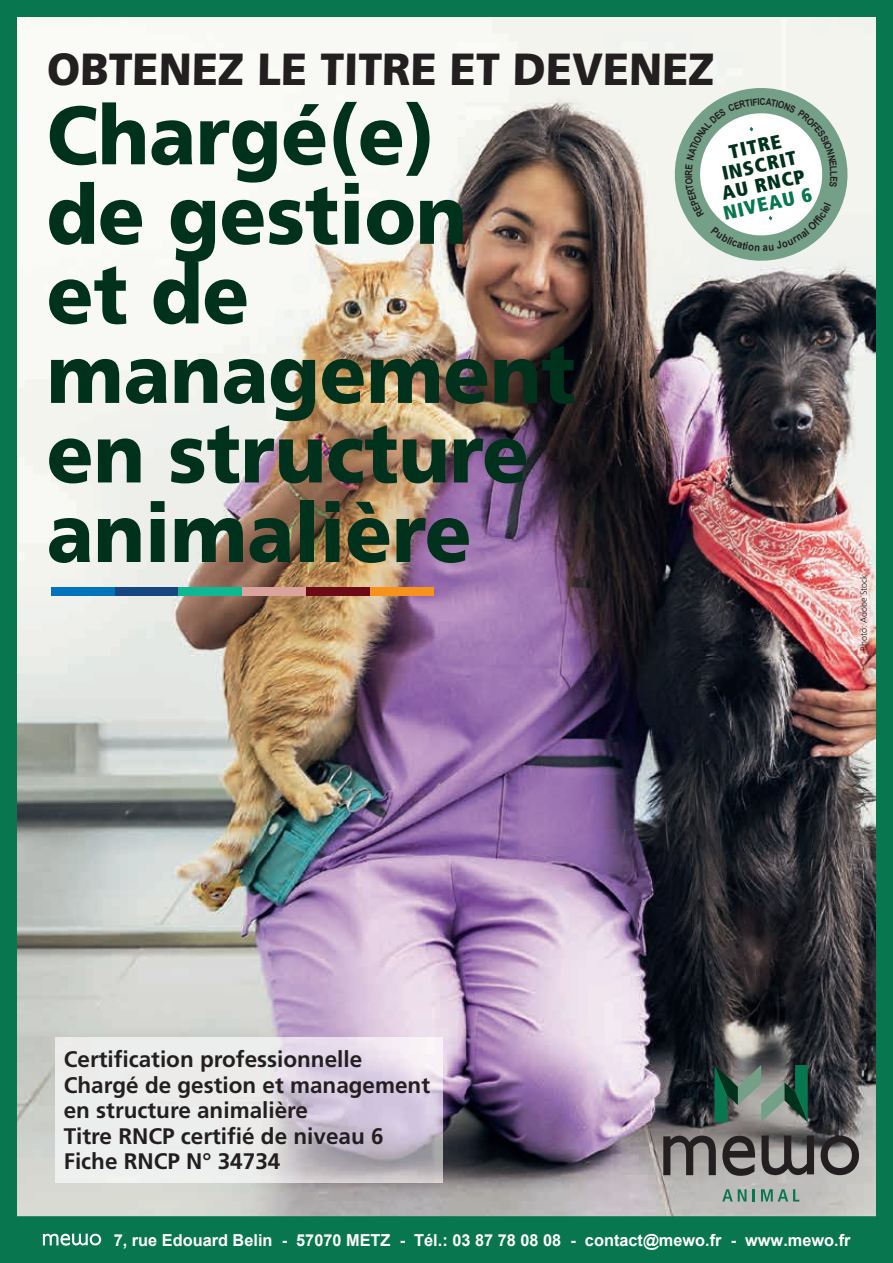
<style>
.page{position:relative;width:893px;height:1263px;background:#08764f}
.page>*{position:absolute;margin:0;border:0;box-sizing:border-box;transform-origin:0 0}
.t1{font:900 82.5px/79.5px "Frutiger LT Std";color:#00311c;scale:.93 1}
.t2{font:900 45px "Frutiger LT Std";color:#231f20;scale:.95 1}
.t3{font:700 22.5px/25.5px "Frutiger LT Std";color:#231f20}
.t4{font:900 condensed 19.5px/19.5px "Frutiger LT Std";color:#00311c;text-align:center}
.t5{font:900 condensed 19.5px "Frutiger LT Std";color:#08764f}
.t6{font:700 16.5px "Arial";color:#fff}
.t7{font:700 9.75px "Arial";color:#231f20;scale:.86 1}
.t8{font:300 9px "Frutiger LT Std";color:#231f20}
</style>
<div class="page">
<img style="left:17px;top:17px;width:859px;height:1199px">
<img style="left:55px;top:1037px;width:387px;height:145px">
<svg style="left:722px;top:1189px;width:24px;height:12px"></svg>
<svg style="left:753px;top:1189px;width:2px;height:12px"></svg>
<svg style="left:761px;top:1189px;width:38px;height:12px"></svg>
<svg style="left:663px;top:1135px;width:196px;height:41px;background:#6c6968"></svg>
<svg style="left:715px;top:1065px;width:93px;height:57px"></svg>
<svg style="left:43px;top:1234px;width:58px;height:12px"></svg>
<div style="left:51px;top:587px;width:64px;height:8px;background:#0073bc"></div>
<div style="left:115px;top:587px;width:64px;height:8px;background:#154683"></div>
<div style="left:179px;top:587px;width:63px;height:8px;background:#0fb793"></div>
<div style="left:242px;top:587px;width:64px;height:8px;background:#dba39d"></div>
<div style="left:306px;top:587px;width:64px;height:8px;background:#6d0a17"></div>
<div style="left:370px;top:587px;width:64px;height:8px;background:#f7931d"></div>
<svg style="left:667px;top:80px;width:189px;height:189px;background:#cddbd2"></svg>
<h2 class="t2" style="left:47px;top:42px;width:705px">OBTENEZ LE TITRE ET DEVENEZ</h2>
<h1 class="t1" style="left:47px;top:95px;width:570px">Chargé(e)<br>de gestion<br>et de management en structure animalière</h1>
<p class="t4" style="left:712px;top:146px;width:86px;rotate:-12deg">TITRE<br>INSCRIT<br>AU RNCP</p>
<p class="t5" style="left:721px;top:201px;width:91px;rotate:-12deg">NIVEAU 6</p>
<p class="t7" style="left:840px;top:171px;width:8px;rotate:90deg">L</p>
<p class="t8" style="left:859px;top:650px;width:78px;rotate:-90deg">Photo: Adobe Stock</p>
<p class="t3" style="left:64px;top:1047px;width:368px">Certification professionnelle<br>Chargé de gestion et management en structure animalière<br>Titre RNCP certifié de niveau 6<br>Fiche RNCP N° 34734</p>
<p class="t6" style="left:114px;top:1229px;width:738px">7, rue Edouard Belin - 57070 METZ - Tél.: 03 87 78 08 08 - contact@mewo.fr - www.mewo.fr</p>
</div>
